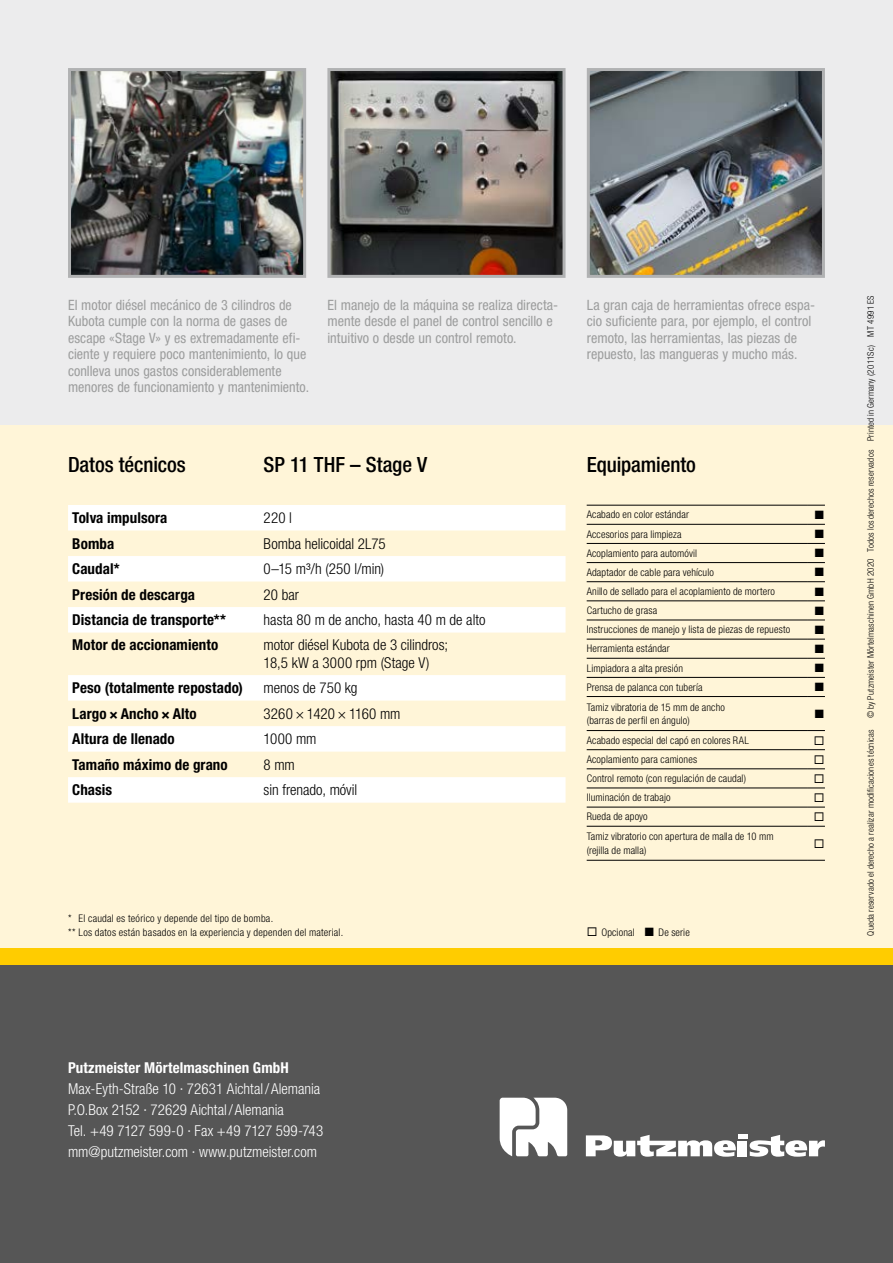
<style>
.page{position:relative;width:893px;height:1263px;background:#fff}
.page>*{position:absolute;margin:0;border:0;box-sizing:border-box;transform-origin:0 0}
.t1{font:500 condensed 21px "Helvetica Neue LT Pro";letter-spacing:-.005em;color:#000}
.t2{font:300 condensed 15px/18px "Helvetica Neue LT Pro";color:#000}
.t3{font:300 condensed 15px/21px "Helvetica Neue LT Pro";color:#fff}
.t4{font:700 condensed 15px "Helvetica Neue LT Pro";letter-spacing:.005em;color:#000}
.t5{font:700 condensed 15px "Helvetica Neue LT Pro";letter-spacing:.005em;color:#fff}
.t6{font:condensed 14.25px/16.5px "Helvetica Neue LT Pro";color:#9c9d9d}
.t7{font:12px "Zapf Dingbats Std";color:#000}
.t8{font:300 condensed 10.5px/13.5px "Helvetica Neue LT Pro";letter-spacing:.015em;color:#000}
.t9{font:300 condensed 9px "Helvetica Neue LT Pro";letter-spacing:.02em;color:#000}
</style>
<div class="page">
<div style="left:0;top:0;width:893px;height:425px;background:#ececed"></div>
<div style="left:0;top:425px;width:893px;height:523px;background:#fff5d8"></div>
<img style="left:331px;top:72px;width:231px;height:202px">
<div style="left:327px;top:68px;width:239px;height:210px;border:3px solid #b1b2b3"></div>
<img style="left:591px;top:72px;width:230px;height:202px">
<div style="left:587px;top:68px;width:238px;height:210px;border:3px solid #b1b2b3"></div>
<img style="left:72px;top:72px;width:230px;height:202px">
<div style="left:68px;top:68px;width:238px;height:210px;border:3px solid #b1b2b3"></div>
<div style="left:0;top:948px;width:893px;height:17px;background:#fc0"></div>
<svg style="left:68px;top:505px;width:498px;height:298px;fill:#fffdf9"></svg>
<div style="left:0;top:965px;width:893px;height:298px;background:#565656"></div>
<svg style="left:500px;top:1098px;width:67px;height:58px;background:#e6e6e6"></svg>
<svg style="left:586px;top:1135px;width:239px;height:22px"></svg>
<hr style="left:587px;top:505px;width:221px;height:1px;background:#000">
<svg style="left:808px;top:505px;width:17px;height:1px"></svg>
<hr style="left:587px;top:524px;width:221px;height:1px;background:#000">
<svg style="left:808px;top:524px;width:17px;height:1px"></svg>
<hr style="left:587px;top:543px;width:221px;height:1px;background:#000">
<svg style="left:808px;top:543px;width:17px;height:1px"></svg>
<hr style="left:587px;top:562px;width:221px;height:1px;background:#000">
<svg style="left:808px;top:562px;width:17px;height:1px"></svg>
<hr style="left:587px;top:581px;width:221px;height:1px;background:#000">
<svg style="left:808px;top:581px;width:17px;height:1px"></svg>
<hr style="left:587px;top:601px;width:221px;height:1px;background:#000">
<svg style="left:808px;top:601px;width:17px;height:1px"></svg>
<hr style="left:587px;top:620px;width:221px;height:1px;background:#000">
<svg style="left:808px;top:620px;width:17px;height:1px"></svg>
<hr style="left:587px;top:639px;width:221px;height:1px;background:#000">
<svg style="left:808px;top:639px;width:17px;height:1px"></svg>
<hr style="left:587px;top:658px;width:221px;height:1px;background:#000">
<svg style="left:808px;top:658px;width:17px;height:1px"></svg>
<hr style="left:587px;top:677px;width:221px;height:1px;background:#000">
<svg style="left:808px;top:677px;width:17px;height:1px"></svg>
<hr style="left:587px;top:696px;width:221px;height:1px;background:#000">
<svg style="left:808px;top:696px;width:17px;height:1px"></svg>
<hr style="left:587px;top:730px;width:221px;height:1px;background:#000">
<hr style="left:587px;top:749px;width:221px;height:1px;background:#000">
<hr style="left:587px;top:768px;width:221px;height:1px;background:#000">
<hr style="left:587px;top:788px;width:221px;height:1px;background:#000">
<hr style="left:587px;top:807px;width:221px;height:1px;background:#000">
<hr style="left:587px;top:826px;width:221px;height:1px;background:#000">
<hr style="left:587px;top:860px;width:221px;height:1px;background:#000">
<svg style="left:808px;top:860px;width:17px;height:1px"></svg>
<svg style="left:808px;top:730px;width:17px;height:97px"></svg>
<p class="t6" style="left:68px;top:296px;width:243px">El motor diésel mecánico de 3 cilindros de Kubota cumple con la norma de gases de escape «Stage V» y es extremadamente efi&shy;ciente y requiere poco mantenimiento, lo que conlleva unos gastos considerablemente menores de funcionamiento y mantenimiento.</p>
<h3 class="t6" style="left:327px;top:296px;width:232px">El manejo de la máquina se realiza directa&shy;mente desde el panel de control sencillo e intuitivo o desde un control remoto.</h3>
<p class="t9" style="left:865px;top:935px;width:642px;rotate:-90deg">Queda reservado el derecho a realizar modificaciones técnicas © by Putzmeister Mörtelmaschinen GmbH 2020 Todos los derechos reservados Printed in Germany (2011Sc) MT 4991 ES</p>
<h3 class="t6" style="left:587px;top:296px;width:230px">La gran caja de herramientas ofrece espa&shy;cio suficiente para, por ejemplo, el control remoto, las herramientas, las piezas de repuesto, las mangueras y mucho más.</h3>
<h1 class="t1" style="left:68px;top:452px;width:119px">Datos técnicos</h1>
<h1 class="t1" style="left:264px;top:452px;width:165px">SP 11 THF – Stage V</h1>
<h1 class="t1" style="left:587px;top:452px;width:111px">Equipamiento</h1>
<p class="t8" style="left:587px;top:508px;width:104px">Acabado en color estándar</p>
<p class="t7" style="left:815px;top:509px;width:11px">■</p>
<p class="t8" style="left:587px;top:527px;width:96px">Accesorios para limpieza</p>
<p class="t7" style="left:815px;top:528px;width:11px">■</p>
<p class="t8" style="left:587px;top:546px;width:112px">Acoplamiento para automóvil</p>
<p class="t7" style="left:815px;top:547px;width:11px">■</p>
<p class="t8" style="left:587px;top:565px;width:129px">Adaptador de cable para vehículo</p>
<p class="t7" style="left:815px;top:566px;width:11px">■</p>
<p class="t8" style="left:587px;top:584px;width:190px">Anillo de sellado para el acoplamiento de mortero</p>
<p class="t7" style="left:815px;top:586px;width:11px">■</p>
<p class="t8" style="left:587px;top:604px;width:72px">Cartucho de grasa</p>
<p class="t7" style="left:815px;top:605px;width:11px">■</p>
<p class="t8" style="left:587px;top:623px;width:205px">Instrucciones de manejo y lista de piezas de repuesto</p>
<p class="t7" style="left:815px;top:624px;width:11px">■</p>
<p class="t8" style="left:587px;top:642px;width:85px">Herramienta estándar</p>
<p class="t7" style="left:815px;top:643px;width:11px">■</p>
<p class="t8" style="left:587px;top:661px;width:98px">Limpiadora a alta presión</p>
<p class="t7" style="left:815px;top:662px;width:11px">■</p>
<p class="t8" style="left:587px;top:680px;width:117px">Prensa de palanca con tubería</p>
<p class="t7" style="left:815px;top:681px;width:11px">■</p>
<p class="t8" style="left:587px;top:700px;width:140px">Tamiz vibratoria de 15 mm de ancho (barras de perfil en ángulo)</p>
<p class="t7" style="left:815px;top:708px;width:11px">■</p>
<p class="t8" style="left:587px;top:733px;width:164px">Acabado especial del capó en colores RAL</p>
<p class="t8" style="left:587px;top:752px;width:112px">Acoplamiento para camiones</p>
<p class="t8" style="left:587px;top:772px;width:161px">Control remoto (con regulación de caudal)</p>
<p class="t8" style="left:587px;top:791px;width:85px">Iluminación de trabajo</p>
<p class="t8" style="left:587px;top:810px;width:63px">Rueda de apoyo</p>
<p class="t8" style="left:587px;top:830px;width:188px">Tamiz vibratorio con apertura de malla de 10 mm (rejilla de malla)</p>
<h2 class="t4" style="left:72px;top:509px;width:97px">Tolva impulsora</h2>
<h2 class="t2" style="left:264px;top:509px;width:30px">220 l</h2>
<h2 class="t4" style="left:72px;top:534px;width:43px">Bomba</h2>
<h2 class="t2" style="left:264px;top:534px;width:124px">Bomba helicoidal 2L75</h2>
<h2 class="t4" style="left:72px;top:560px;width:49px">Caudal*</h2>
<h2 class="t2" style="left:264px;top:560px;width:122px">0–15 m³/h (250 l/min)</h2>
<h2 class="t4" style="left:72px;top:585px;width:124px">Presión de descarga</h2>
<h2 class="t2" style="left:264px;top:585px;width:37px">20 bar</h2>
<h2 class="t4" style="left:72px;top:611px;width:155px">Distancia de transporte**</h2>
<h2 class="t2" style="left:264px;top:611px;width:223px">hasta 80 m de ancho, hasta 40 m de alto</h2>
<h2 class="t4" style="left:72px;top:636px;width:147px">Motor de accionamiento</h2>
<h2 class="t2" style="left:264px;top:636px;width:186px">motor diésel Kubota de 3 cilindros;<br>18,5 kW a 3000 rpm (Stage V)</h2>
<h2 class="t4" style="left:72px;top:679px;width:172px">Peso (totalmente repostado)</h2>
<h2 class="t2" style="left:264px;top:679px;width:95px">menos de 750 kg</h2>
<h2 class="t4" style="left:72px;top:704px;width:126px">Largo × Ancho × Alto</h2>
<h2 class="t2" style="left:264px;top:704px;width:138px">3260 × 1420 × 1160 mm</h2>
<h2 class="t4" style="left:72px;top:730px;width:104px">Altura de llenado</h2>
<h2 class="t2" style="left:264px;top:730px;width:54px">1000 mm</h2>
<h2 class="t4" style="left:72px;top:755px;width:157px">Tamaño máximo de grano</h2>
<h2 class="t2" style="left:264px;top:755px;width:33px">8 mm</h2>
<h2 class="t4" style="left:72px;top:781px;width:42px">Chasis</h2>
<h2 class="t2" style="left:264px;top:781px;width:95px">sin frenado, móvil</h2>
<p class="t8" style="left:68px;top:911px;width:277px">* El caudal es teórico y depende del tipo de bomba.<br>** Los datos están basados en la experiencia y dependen del material.</p>
<p class="t8" style="left:587px;top:925px;width:104px">◻ Opcional ■ De serie</p>
<h2 class="t5" style="left:68px;top:1058px;width:222px">Putzmeister Mörtelmaschinen GmbH</h2>
<h2 class="t3" style="left:68px;top:1078px;width:257px">Max-Eyth-Straße 10 · 72631 Aichtal/Alemania P.O.Box 2152 · 72629 Aichtal/Alemania<br>Tel. +49 7127 599-0 · Fax +49 7127 599-743 mm@putzmeister.com · www.putzmeister.com</h2>
<h2 class="t5" style="left:68px;top:1116px;width:222px">Putzmeister Mörtelmaschinen GmbH</h2>
<h2 class="t3" style="left:68px;top:1136px;width:197px">Max-Eyth-Straße 10 · 72631 Aichtal</h2>
</div>
